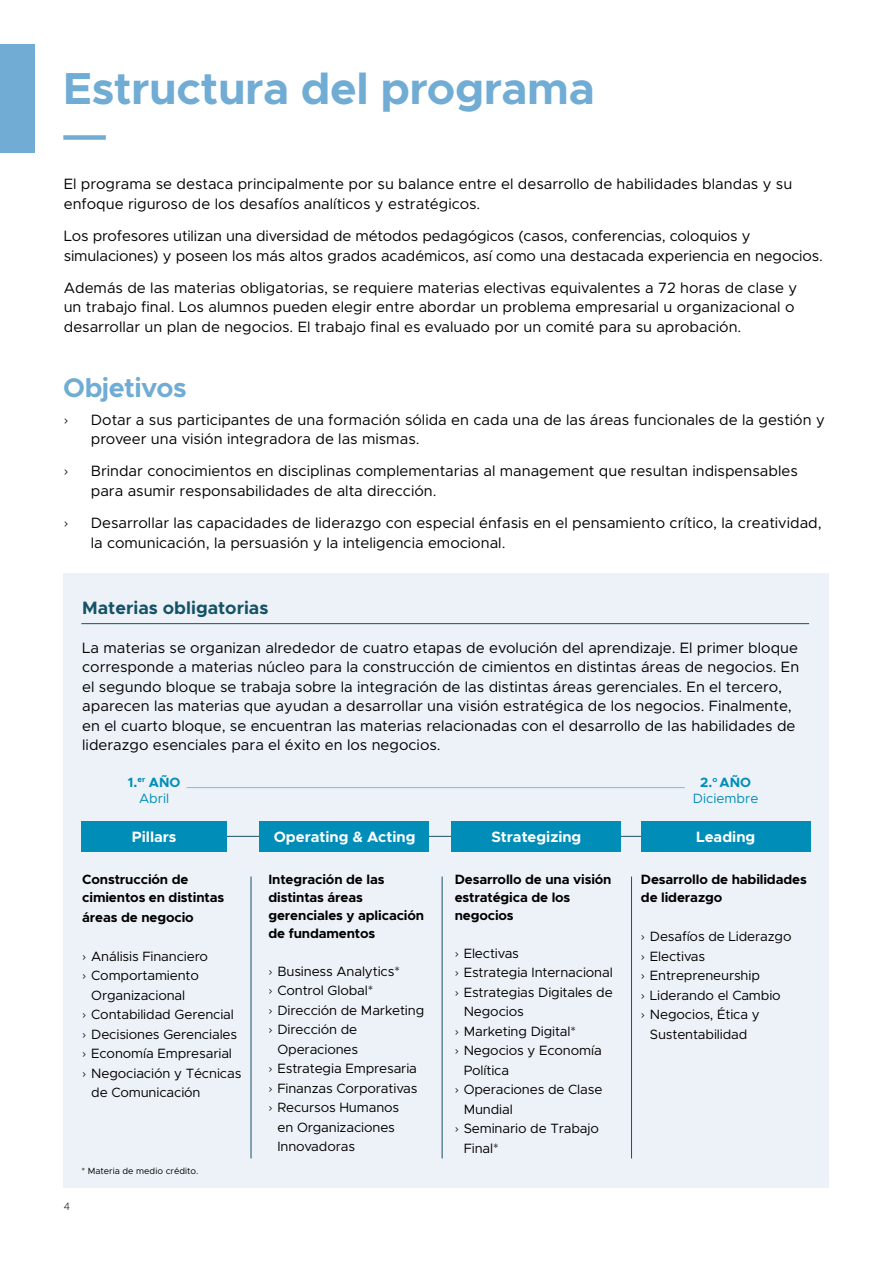
<style>
.page{position:relative;width:893px;height:1263px;background:#fff}
.page>*{position:absolute;margin:0;border:0;box-sizing:border-box;transform-origin:0 0}
.t1{font:700 45px "Metropolis";letter-spacing:-.01em;color:#70acd4}
.t2{font:700 27px "Metropolis";letter-spacing:-.02em;color:#70acd4}
.t3{font:700 18px "Metropolis";color:#155266}
.t4{font:15px/19.5px "Metropolis";color:#000}
.t5{font:700 15px "Metropolis";color:#fff}
.t6{font:300 15px "DIN Next LT Pro";color:#000}
.t7{font:13.5px "Metropolis";letter-spacing:-.01em;color:#000}
.t8{font:700 13.5px/18px "Metropolis";letter-spacing:-.01em;color:#000}
.t9{font:13.5px/16.2px "Metropolis";color:#008eb9;text-align:center}
.t10{font:700 13.5px/16.2px "Metropolis";color:#008eb9;text-align:center}
.t11{font:200 10.5px "Metropolis";color:#000}
.t12{font:9px "Metropolis";color:#000}
.s1{font-weight:400}
.s2{font-weight:700}
.s3{font-family:"DIN Next LT Pro";font-weight:300}
</style>
<div class="page">
<div style="left:63px;top:573px;width:766px;height:615px;background:#edf2f8"></div>
<div style="left:0;top:44px;width:35px;height:109px;background:#70acd4"></div>
<div style="left:63px;top:135px;width:43px;height:5px;background:#70acd4"></div>
<hr style="left:81px;top:623px;width:728px;height:1px;background:#155266">
<hr style="left:631px;top:876px;width:1px;height:282px;background:#155266">
<hr style="left:442px;top:876px;width:1px;height:282px;background:#155266">
<hr style="left:251px;top:876px;width:1px;height:282px;background:#155266">
<hr style="left:81px;top:836px;width:728px;height:1px;background:#155266">
<div style="left:81px;top:821px;width:146px;height:31px;background:#008eb9"></div>
<div style="left:259px;top:821px;width:170px;height:31px;background:#008eb9"></div>
<div style="left:451px;top:821px;width:170px;height:31px;background:#008eb9"></div>
<div style="left:641px;top:821px;width:169px;height:31px;background:#008eb9"></div>
<hr style="left:186px;top:787px;width:499px;height:1px;background:#008eb9">
<h1 class="t1" style="left:63px;top:60px;width:533px">Estructura del programa</h1>
<p class="t4" style="left:64px;top:174px;width:730px">El programa se destaca principalmente por su balance entre el desarrollo de habilidades blandas y su enfoque riguroso de los desafíos analíticos y estratégicos.</p>
<p class="t4" style="left:64px;top:226px;width:761px">Los profesores utilizan una diversidad de métodos pedagógicos (casos, conferencias, coloquios y simulaciones) y poseen los más altos grados académicos, así como una destacada experiencia en negocios.</p>
<p class="t4" style="left:64px;top:278px;width:735px">Además de las materias obligatorias, se requiere materias electivas equivalentes a 72 horas de clase y un trabajo final. Los alumnos pueden elegir entre abordar un problema empresarial u organizacional o desarrollar un plan de negocios. El trabajo final es evaluado por un comité para su aprobación.</p>
<h2 class="t2" style="left:63px;top:371px;width:125px">Objetivos</h2>
<p class="t6" style="left:64px;top:411px;width:6px">›</p>
<p class="t4" style="left:91px;top:410px;width:736px">Dotar a sus participantes de una formación sólida en cada una de las áreas funcionales de la gestión y proveer una visión integradora de las mismas.</p>
<p class="t6" style="left:64px;top:463px;width:6px">›</p>
<p class="t4" style="left:91px;top:461px;width:708px">Brindar conocimientos en disciplinas complementarias al management que resultan indispensables para asumir responsabilidades de alta dirección.</p>
<p class="t6" style="left:64px;top:514px;width:6px">›</p>
<p class="t4" style="left:91px;top:513px;width:732px">Desarrollar las capacidades de liderazgo con especial énfasis en el pensamiento crítico, la creatividad, la comunicación, la persuasión y la inteligencia emocional.</p>
<p class="t3" style="left:82px;top:597px;width:188px">Materias obligatorias</p>
<p class="t4" style="left:82px;top:638px;width:718px">La materias se organizan alrededor de cuatro etapas de evolución del aprendizaje. El primer bloque corresponde a materias núcleo para la construcción de cimientos en distintas áreas de negocios. En el segundo bloque se trabaja sobre la integración de las distintas áreas gerenciales. En el tercero, aparecen las materias que ayudan a desarrollar una visión estratégica de los negocios. Finalmente, en el cuarto bloque, se encuentran las materias relacionadas con el desarrollo de las habilidades de liderazgo esenciales para el éxito en los negocios.</p>
<p class="t10" style="left:128px;top:774px;width:54px">1.<sup>er</sup> AÑO<br><span class="s1">Abril</span></p>
<p class="t9" style="left:693px;top:774px;width:67px"><span class="s2">2.</span><sup>o</sup> <span class="s2">AÑO<br></span>Diciembre</p>
<p class="t5" style="left:132px;top:828px;width:46px">Pillars</p>
<p class="t5" style="left:274px;top:827px;width:143px">Operating &amp; Acting</p>
<p class="t5" style="left:491px;top:827px;width:91px">Strategizing</p>
<p class="t5" style="left:696px;top:827px;width:61px">Leading</p>
<p class="t8" style="left:82px;top:871px;width:143px">Construcción de cimientos en distintas</p>
<p class="t8" style="left:82px;top:908px;width:113px">áreas de negocio</p>
<p class="t7" style="left:82px;top:948px;width:127px"><span class="s3">›</span> Análisis Financiero</p>
<p class="t7" style="left:82px;top:967px;width:118px"><span class="s3">›</span> Comportamiento</p>
<p class="t7" style="left:91px;top:987px;width:96px">Organizacional</p>
<p class="t7" style="left:82px;top:1006px;width:153px"><span class="s3">›</span> Contabilidad Gerencial</p>
<p class="t7" style="left:82px;top:1026px;width:156px"><span class="s3">›</span> Decisiones Gerenciales</p>
<p class="t7" style="left:82px;top:1045px;width:151px"><span class="s3">›</span> Economía Empresarial</p>
<p class="t7" style="left:82px;top:1065px;width:161px"><span class="s3">›</span> Negociación y Técnicas</p>
<p class="t7" style="left:91px;top:1084px;width:111px">de Comunicación</p>
<p class="t11" style="left:64px;top:1199px;width:8px">4</p>
<p class="t12" style="left:81px;top:1165px;width:119px">* Materia de medio crédito.</p>
<p class="t8" style="left:268px;top:871px;width:157px">Integración de las distintas áreas gerenciales y aplicación de fundamentos</p>
<p class="t7" style="left:268px;top:963px;width:133px"><span class="s3">›</span> Business Analytics*</p>
<p class="t7" style="left:268px;top:982px;width:106px"><span class="s3">›</span> Control Global*</p>
<p class="t7" style="left:268px;top:1002px;width:157px"><span class="s3">›</span> Dirección de Marketing</p>
<p class="t7" style="left:268px;top:1021px;width:90px"><span class="s3">›</span> Dirección de</p>
<p class="t7" style="left:277px;top:1041px;width:82px">Operaciones</p>
<p class="t7" style="left:268px;top:1060px;width:150px"><span class="s3">›</span> Estrategia Empresaria</p>
<p class="t7" style="left:268px;top:1080px;width:151px"><span class="s3">›</span> Finanzas Corporativas</p>
<p class="t7" style="left:268px;top:1099px;width:132px"><span class="s3">›</span> Recursos Humanos</p>
<p class="t7" style="left:277px;top:1119px;width:119px">en Organizaciones</p>
<p class="t7" style="left:277px;top:1138px;width:79px">Innovadoras</p>
<p class="t8" style="left:455px;top:871px;width:158px">Desarrollo de una visión estratégica de los negocios</p>
<p class="t7" style="left:455px;top:945px;width:66px"><span class="s3">›</span> Electivas</p>
<p class="t7" style="left:455px;top:964px;width:160px"><span class="s3">›</span> Estrategia Internacional</p>
<p class="t7" style="left:455px;top:984px;width:160px"><span class="s3">›</span> Estrategias Digitales de</p>
<p class="t7" style="left:464px;top:1003px;width:62px">Negocios</p>
<p class="t7" style="left:455px;top:1023px;width:123px"><span class="s3">›</span> Marketing Digital*</p>
<p class="t7" style="left:455px;top:1042px;width:149px"><span class="s3">›</span> Negocios y Economía</p>
<p class="t7" style="left:464px;top:1062px;width:47px">Política</p>
<p class="t7" style="left:455px;top:1081px;width:149px"><span class="s3">›</span> Operaciones de Clase</p>
<p class="t7" style="left:464px;top:1101px;width:51px">Mundial</p>
<p class="t7" style="left:455px;top:1120px;width:146px"><span class="s3">›</span> Seminario de Trabajo</p>
<p class="t7" style="left:464px;top:1140px;width:36px">Final*</p>
<p class="t8" style="left:641px;top:870px;width:167px">Desarrollo de habilidades de liderazgo</p>
<p class="t7" style="left:641px;top:928px;width:152px"><span class="s3">›</span> Desafíos de Liderazgo</p>
<p class="t7" style="left:641px;top:948px;width:66px"><span class="s3">›</span> Electivas</p>
<p class="t7" style="left:641px;top:967px;width:121px"><span class="s3">›</span> Entrepreneurship</p>
<p class="t7" style="left:641px;top:987px;width:141px"><span class="s3">›</span> Liderando el Cambio</p>
<p class="t7" style="left:641px;top:1006px;width:120px"><span class="s3">›</span> Negocios, Ética y</p>
<p class="t7" style="left:650px;top:1026px;width:99px">Sustentabilidad</p>
</div>
